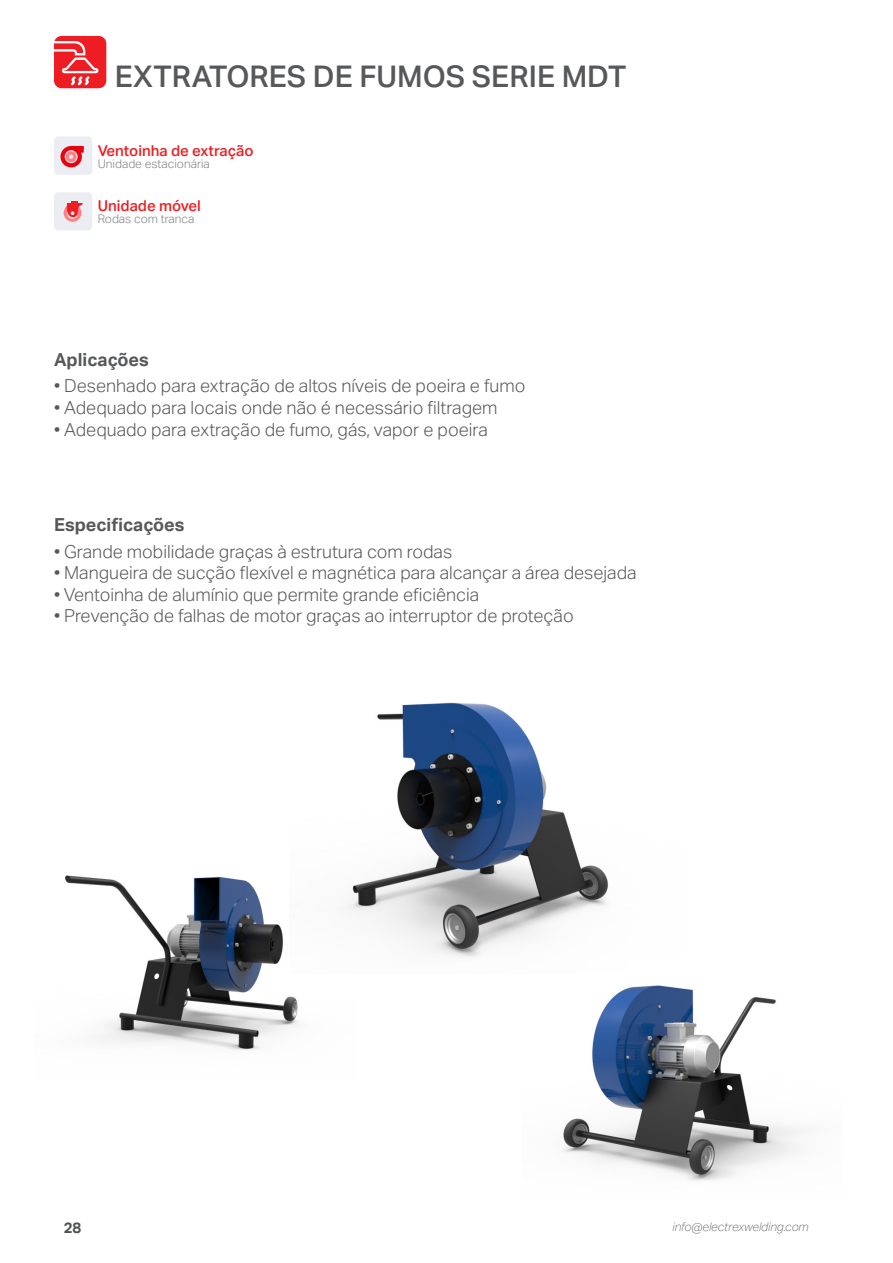
<style>
.page{position:relative;width:893px;height:1263px;background:#fff}
.page>*{position:absolute;margin:0;border:0;box-sizing:border-box;transform-origin:0 0}
.t1{font:500 30px "Aktiv Grotesk";color:#57585a}
.t2{font:300 18px "Aktiv Grotesk";color:#57585a}
.t3{font:700 18px "Aktiv Grotesk";color:#57585a}
.t4{font:500 15px "Aktiv Grotesk";color:#ee1d23}
.t5{font:700 15px "Aktiv Grotesk";color:#4f5252}
.t6{font:300 12px "Aktiv Grotesk";color:#808285}
.t7{font:italic 100 12px "Aktiv Grotesk";color:#4f5252}
</style>
<div class="page">
<div style="left:54px;top:36px;width:52px;height:52px;background:#ee1d23;border-radius:8px"></div>
<svg style="left:54px;top:41px;width:44px;height:44px"></svg>
<svg style="left:54px;top:136px;width:38px;height:39px"></svg>
<svg style="left:54px;top:192px;width:38px;height:38px"></svg>
<img style="left:65px;top:875px;width:234px;height:175px">
<img style="left:289px;top:702px;width:319px;height:272px">
<img style="left:522px;top:957px;width:283px;height:224px">
<p class="t1" style="left:115px;top:58px;width:513px">EXTRATORES DE FUMOS SERIE MDT</p>
<p class="t4" style="left:98px;top:141px;width:157px">Ventoinha de extração</p>
<p class="t6" style="left:98px;top:157px;width:114px">Unidade estacionária</p>
<p class="t4" style="left:98px;top:197px;width:105px">Unidade móvel</p>
<p class="t6" style="left:98px;top:212px;width:98px">Rodas com tranca</p>
<p class="t3" style="left:54px;top:349px;width:96px">Aplicações</p>
<p class="t2" style="left:54px;top:376px;width:473px">• Desenhado para extração de altos níveis de poeira e fumo</p>
<p class="t2" style="left:54px;top:397px;width:445px">• Adequado para locais onde não é necessário filtragem</p>
<p class="t2" style="left:54px;top:419px;width:435px">• Adequado para extração de fumo, gás, vapor e poeira</p>
<p class="t3" style="left:54px;top:514px;width:132px">Especificações</p>
<p class="t2" style="left:54px;top:541px;width:400px">• Grande mobilidade graças à estrutura com rodas</p>
<p class="t2" style="left:54px;top:562px;width:584px">• Mangueira de sucção flexível e magnética para alcançar a área desejada</p>
<p class="t2" style="left:54px;top:584px;width:427px">• Ventoinha de alumínio que permite grande eficiência</p>
<p class="t2" style="left:54px;top:606px;width:521px">• Prevenção de falhas de motor graças ao interruptor de proteção</p>
<p class="t5" style="left:64px;top:1219px;width:19px">28</p>
<p class="t7" style="left:672px;top:1220px;width:138px">info@electrexwelding.com</p>
</div>
